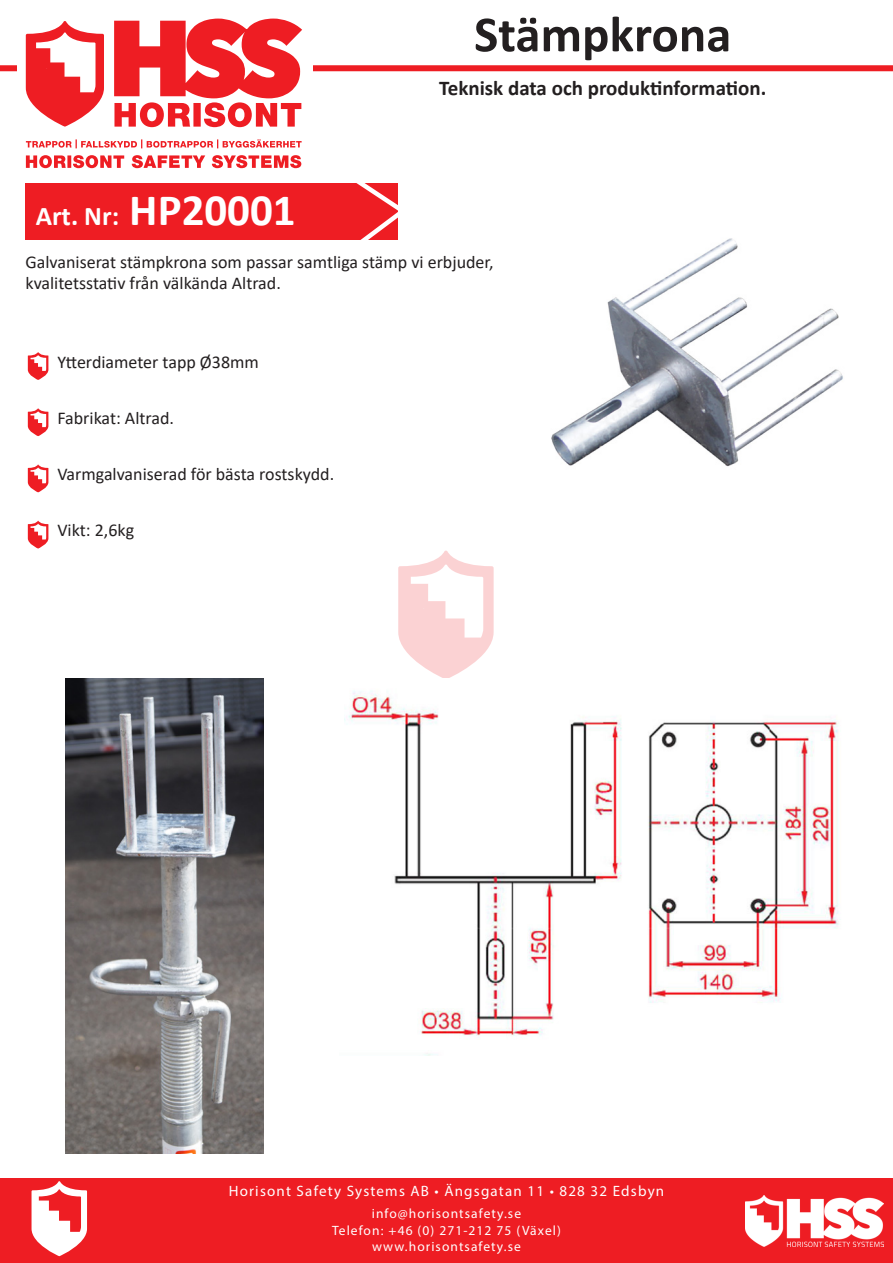
<style>
.page{position:relative;width:893px;height:1263px;background:#fff}
.page>*{position:absolute;margin:0;border:0;box-sizing:border-box;transform-origin:0 0}
.t1{font:700 51px "Calibri";color:#231f20}
.t2{font:700 27px "Calibri";color:#fff}
.t3{font:700 21px "Calibri";color:#231f20}
.t4{font:18px/21.6px "Calibri";color:#231f20}
.t5{font:15px "Myriad Pro";letter-spacing:.08em;color:#fff}
.t6{font:13.5px/16.2px "Myriad Pro";letter-spacing:.08em;color:#fff;text-align:center}
.s1{font-size:45px}
</style>
<div class="page">
<div style="left:0;top:1178px;width:893px;height:85px;background:#ee1d23"></div>
<img style="left:746px;top:1195px;width:137px;height:51px">
<div style="left:0;top:65px;width:893px;height:6px;background:#ee1d23"></div>
<div style="left:17px;top:0;width:296px;height:196px;background:#fff"></div>
<svg style="left:114px;top:19px;width:188px;height:108px"></svg>
<svg style="left:26px;top:139px;width:276px;height:9px"></svg>
<svg style="left:26px;top:155px;width:275px;height:13px"></svg>
<svg style="left:26px;top:21px;width:78px;height:106px"></svg>
<svg style="left:32px;top:1181px;width:55px;height:75px"></svg>
<div style="left:26px;top:183px;width:372px;height:57px;background:#ee1d23"></div>
<svg style="left:356px;top:183px;width:42px;height:57px"></svg>
<svg style="left:27px;top:355px;width:22px;height:17px"></svg>
<svg style="left:28px;top:352px;width:20px;height:28px"></svg>
<svg style="left:27px;top:411px;width:22px;height:26px"></svg>
<svg style="left:28px;top:408px;width:20px;height:28px"></svg>
<svg style="left:27px;top:468px;width:22px;height:25px"></svg>
<svg style="left:28px;top:464px;width:20px;height:28px"></svg>
<svg style="left:27px;top:520px;width:22px;height:29px"></svg>
<svg style="left:28px;top:521px;width:20px;height:27px"></svg>
<img style="left:551px;top:238px;width:292px;height:229px">
<svg style="left:398px;top:551px;width:96px;height:127px"></svg>
<img style="left:65px;top:678px;width:199px;height:475px">
<img style="left:344px;top:690px;width:497px;height:365px">
<p class="t1" style="left:474px;top:-2px;width:259px">Stämpkrona</p>
<p class="t3" style="left:439px;top:73px;width:329px">Teknisk data och produktinformation.</p>
<p class="t2" style="left:36px;top:197px;width:262px">Art. Nr: <span class="s1">HP20001</span></p>
<p class="t4" style="left:26px;top:250px;width:470px">Galvaniserat stämpkrona som passar samtliga stämp vi erbjuder, kvalitetsstativ från välkända Altrad.</p>
<p class="t4" style="left:57px;top:351px;width:203px">Ytterdiameter tapp Ø38mm</p>
<p class="t4" style="left:57px;top:407px;width:118px">Fabrikat: Altrad.</p>
<p class="t4" style="left:57px;top:463px;width:278px">Varmgalvaniserad för bästa rostskydd.</p>
<p class="t4" style="left:57px;top:519px;width:78px">Vikt: 2,6kg</p>
<p class="t5" style="left:229px;top:1182px;width:437px">Horisont Safety Systems AB • Ängsgatan 11 • 828 32 Edsbyn</p>
<p class="t6" style="left:332px;top:1205px;width:230px">info@horisontsafety.se<br>Telefon: +46 (0) 271-212 75 (Växel) www.horisontsafety.se</p>
</div>
